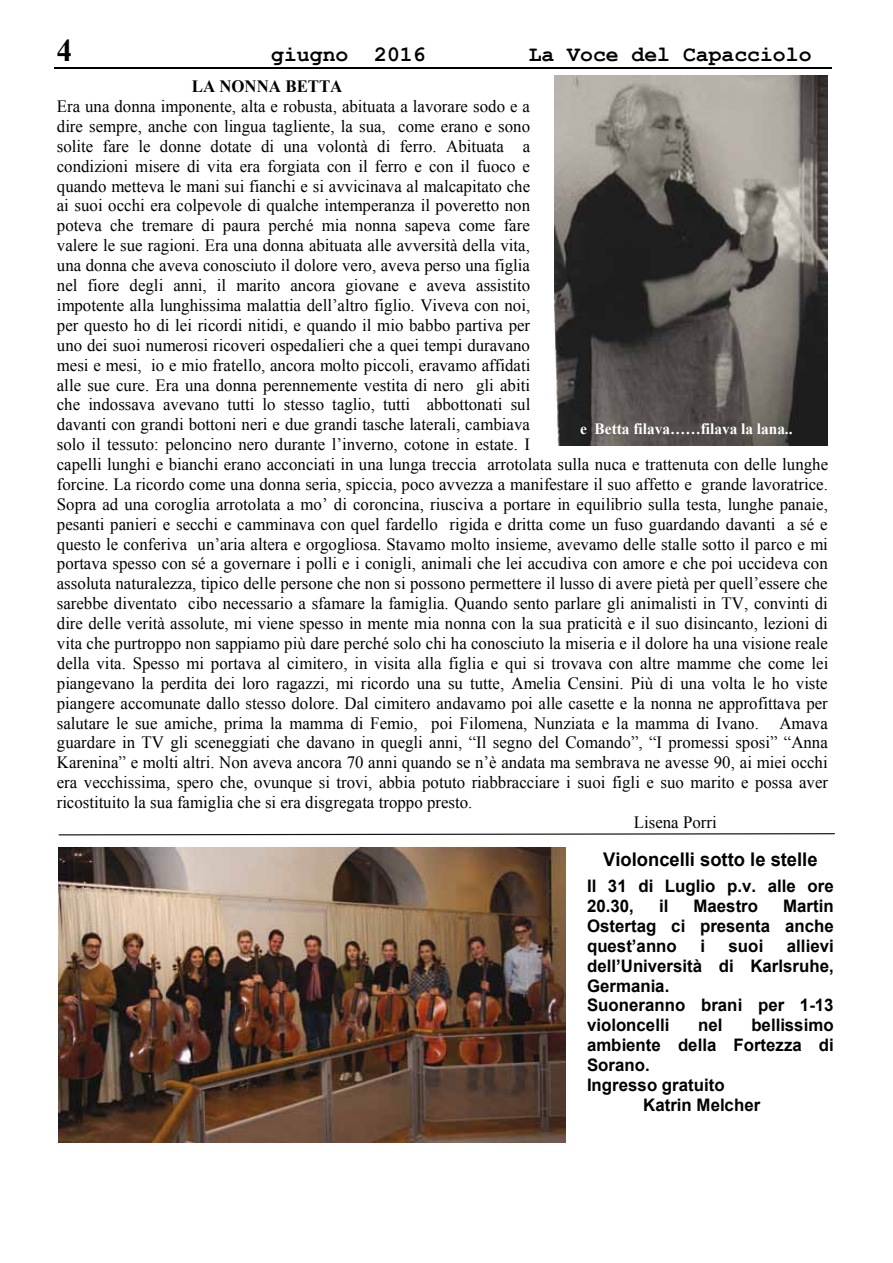
<style>
.page{position:relative;width:893px;height:1263px;background:#fff}
.page>*{position:absolute;margin:0;border:0;box-sizing:border-box;transform-origin:0 0}
.t1{font:700 31.35px "Times New Roman";color:#000}
.t2{font:700 22.05px "Courier New";color:#000}
.t3{font:700 18.9px "Arial";color:#000}
.t4{font:17.25px "Times New Roman";color:#000}
.t5{font:700 17.25px/20px "Arial";color:#000}
.t6{font:700 17.25px "Times New Roman";color:#000}
.t7{font:700 15.75px "Times New Roman";color:#fff}
</style>
<div class="page">
<hr style="left:55px;top:68px;width:777px;height:1px;background:#000">
<img style="left:555px;top:76px;width:272px;height:369px">
<img style="left:59px;top:847px;width:507px;height:296px">
<svg style="left:58px;top:833px;width:777px;height:3px"></svg>
<h1 class="t1" style="left:57px;top:29px;width:17px">4</h1>
<p class="t2" style="left:271px;top:41px;width:156px">giugno 2016</p>
<p class="t2" style="left:529px;top:41px;width:284px">La Voce del Capacciolo</p>
<p class="t6" style="left:192px;top:75px;width:152px">LA NONNA BETTA</p>
<p class="t4" style="left:57px;top:95px;width:475px">Era una donna imponente, alta e robusta, abituata a lavorare sodo e a</p>
<p class="t4" style="left:57px;top:115px;width:475px">dire sempre, anche con lingua tagliente, la sua, come erano e sono</p>
<p class="t4" style="left:57px;top:134px;width:475px">solite fare le donne dotate di una volontà di ferro. Abituata a</p>
<p class="t4" style="left:57px;top:154px;width:475px">condizioni misere di vita era forgiata con il ferro e con il fuoco e</p>
<p class="t4" style="left:57px;top:174px;width:475px">quando metteva le mani sui fianchi e si avvicinava al malcapitato che</p>
<p class="t4" style="left:57px;top:194px;width:475px">ai suoi occhi era colpevole di qualche intemperanza il poveretto non</p>
<p class="t4" style="left:57px;top:214px;width:474px">poteva che tremare di paura perché mia nonna sapeva come fare</p>
<p class="t4" style="left:57px;top:234px;width:475px">valere le sue ragioni. Era una donna abituata alle avversità della vita,</p>
<p class="t4" style="left:57px;top:254px;width:475px">una donna che aveva conosciuto il dolore vero, aveva perso una figlia</p>
<p class="t4" style="left:57px;top:274px;width:475px">nel fiore degli anni, il marito ancora giovane e aveva assistito</p>
<p class="t4" style="left:57px;top:293px;width:475px">impotente alla lunghissima malattia dell’altro figlio. Viveva con noi,</p>
<p class="t4" style="left:57px;top:313px;width:475px">per questo ho di lei ricordi nitidi, e quando il mio babbo partiva per</p>
<p class="t4" style="left:57px;top:333px;width:475px">uno dei suoi numerosi ricoveri ospedalieri che a quei tempi duravano</p>
<p class="t4" style="left:57px;top:353px;width:475px">mesi e mesi, io e mio fratello, ancora molto piccoli, eravamo affidati</p>
<p class="t4" style="left:57px;top:373px;width:475px">alle sue cure. Era una donna perennemente vestita di nero gli abiti</p>
<p class="t4" style="left:57px;top:393px;width:475px">che indossava avevano tutti lo stesso taglio, tutti abbottonati sul</p>
<p class="t4" style="left:57px;top:413px;width:475px">davanti con grandi bottoni neri e due grandi tasche laterali, cambiava</p>
<p class="t4" style="left:57px;top:433px;width:475px">solo il tessuto: peloncino nero durante l’inverno, cotone in estate. I</p>
<p class="t4" style="left:57px;top:453px;width:773px">capelli lunghi e bianchi erano acconciati in una lunga treccia arrotolata sulla nuca e trattenuta con delle lunghe</p>
<p class="t4" style="left:57px;top:473px;width:773px">forcine. La ricordo come una donna seria, spiccia, poco avvezza a manifestare il suo affetto e grande lavoratrice.</p>
<p class="t4" style="left:57px;top:492px;width:772px">Sopra ad una coroglia arrotolata a mo’ di coroncina, riusciva a portare in equilibrio sulla testa, lunghe panaie,</p>
<p class="t4" style="left:57px;top:512px;width:772px">pesanti panieri e secchi e camminava con quel fardello rigida e dritta come un fuso guardando davanti a sé e</p>
<p class="t4" style="left:57px;top:532px;width:773px">questo le conferiva un’aria altera e orgogliosa. Stavamo molto insieme, avevamo delle stalle sotto il parco e mi</p>
<p class="t4" style="left:57px;top:552px;width:772px">portava spesso con sé a governare i polli e i conigli, animali che lei accudiva con amore e che poi uccideva con</p>
<p class="t4" style="left:57px;top:572px;width:772px">assoluta naturalezza, tipico delle persone che non si possono permettere il lusso di avere pietà per quell’essere che</p>
<p class="t4" style="left:57px;top:592px;width:772px">sarebbe diventato cibo necessario a sfamare la famiglia. Quando sento parlare gli animalisti in TV, convinti di</p>
<p class="t4" style="left:57px;top:612px;width:773px">dire delle verità assolute, mi viene spesso in mente mia nonna con la sua praticità e il suo disincanto, lezioni di</p>
<p class="t4" style="left:57px;top:631px;width:773px">vita che purtroppo non sappiamo più dare perché solo chi ha conosciuto la miseria e il dolore ha una visione reale</p>
<p class="t4" style="left:57px;top:651px;width:773px">della vita. Spesso mi portava al cimitero, in visita alla figlia e qui si trovava con altre mamme che come lei</p>
<p class="t4" style="left:57px;top:671px;width:772px">piangevano la perdita dei loro ragazzi, mi ricordo una su tutte, Amelia Censini. Più di una volta le ho viste</p>
<p class="t4" style="left:57px;top:691px;width:772px">piangere accomunate dallo stesso dolore. Dal cimitero andavamo poi alle casette e la nonna ne approfittava per</p>
<p class="t4" style="left:57px;top:711px;width:772px">salutare le sue amiche, prima la mamma di Femio, poi Filomena, Nunziata e la mamma di Ivano. Amava</p>
<p class="t4" style="left:57px;top:731px;width:772px">guardare in TV gli sceneggiati che davano in quegli anni, “Il segno del Comando”, “I promessi sposi” “Anna</p>
<p class="t4" style="left:57px;top:751px;width:772px">Karenina” e molti altri. Non aveva ancora 70 anni quando se n’è andata ma sembrava ne avesse 90, ai miei occhi</p>
<p class="t4" style="left:57px;top:771px;width:773px">era vecchissima, spero che, ovunque si trovi, abbia potuto riabbracciare i suoi figli e suo marito e possa aver</p>
<p class="t4" style="left:57px;top:791px;width:417px">ricostituito la sua famiglia che si era disgregata troppo presto.</p>
<p class="t4" style="left:634px;top:811px;width:84px">Lisena Porri</p>
<p class="t3" style="left:603px;top:847px;width:216px">Violoncelli sotto le stelle</p>
<p class="t5" style="left:587px;top:876px;width:248px">Il 31 di Luglio p.v. alle ore<br>20.30,</p>
<p class="t7" style="left:580px;top:418px;width:214px">e Betta filava……filava la lana..</p>
<p class="t5" style="left:587px;top:896px;width:248px;text-align:justify;text-indent:196px">Martin Ostertag ci presenta anche quest’anno</p>
<p class="t5" style="left:659px;top:896px;width:11px">il</p>
<p class="t5" style="left:694px;top:896px;width:66px">Maestro</p>
<p class="t5" style="left:587px;top:936px;width:248px;text-indent:200px">allievi dell’Università di Karlsruhe,<br>Germania.<br>Suoneranno brani per 1-13 violoncelli</p>
<p class="t5" style="left:700px;top:936px;width:6px">i</p>
<p class="t5" style="left:729px;top:936px;width:36px">suoi</p>
<p class="t5" style="left:698px;top:1016px;width:26px">nel</p>
<p class="t5" style="left:751px;top:1016px;width:84px">bellissimo</p>
<p class="t5" style="left:587px;top:1036px;width:248px">ambiente della Fortezza di</p>
<p class="t5" style="left:587px;top:1055px;width:64px">Sorano.</p>
<p class="t5" style="left:587px;top:1075px;width:139px">Ingresso gratuito</p>
<p class="t5" style="left:643px;top:1095px;width:119px">Katrin Melcher</p>
</div>
